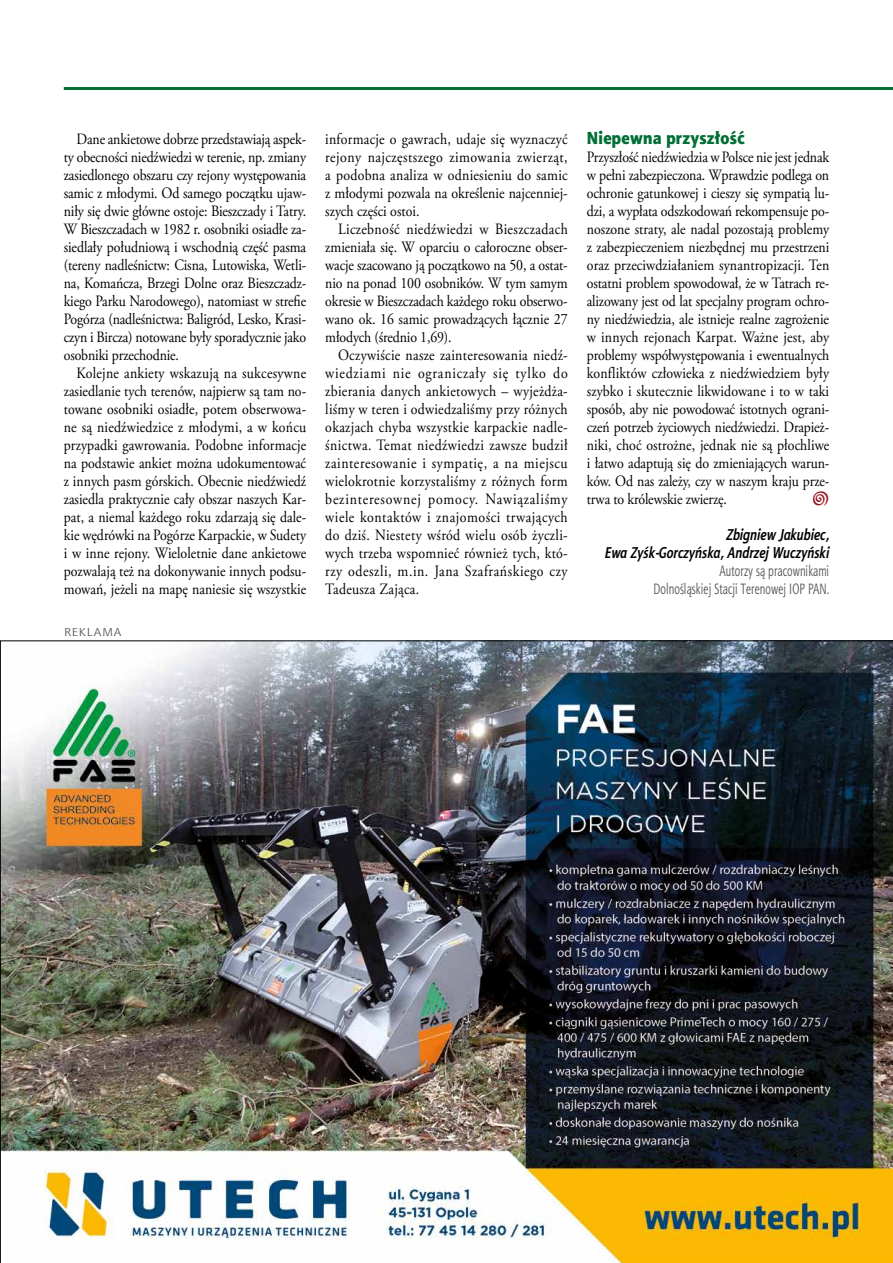
<style>
.page{position:relative;width:893px;height:1263px;background:#fff}
.page>*{position:absolute;margin:0;border:0;box-sizing:border-box;transform-origin:0 0}
.t1{font:18px "Bits Pics";color:#991824;scale:.95 1}
.t2{font:17.55px "Aerton Cnd TTEFN Black";letter-spacing:.02em;color:#006f35;scale:1.11 1}
.t3{font:15.75px/18px "Adobe Garamond Pro";color:#000;text-align:justify;scale:.88 1}
.t4{font:italic 700 15.75px/18px "Aerton Cnd TTEFN";letter-spacing:.01em;color:#000;text-align:right}
.t5{font:15px/18px "Aerton Cnd TTEFN";letter-spacing:.01em;color:#575756;text-align:right;scale:.88 1}
.t6{font:11.4px "Aerton TTEFN";letter-spacing:.08em;color:#575756;scale:1.11 1}
</style>
<div class="page">
<hr style="left:64px;top:87px;width:829px;height:3px;background:#006f35">
<img style="left:0;top:640px;width:893px;height:623px">
<p class="t3" style="left:64px;top:131px;width:277px;text-indent:13px">Dane ankietowe dobrze przedstawiają aspek&shy;ty obecności niedźwiedzi w terenie, np. zmiany zasiedlonego obszaru czy rejony występowania samic z młodymi. Od samego początku ujaw&shy;niły się dwie główne ostoje: Bieszczady i Tatry.<br>W Bieszczadach w 1982 r. osobniki osiadłe za&shy;siedlały południową i wschodnią część pasma (tereny nadleśnictw: Cisna, Lutowiska, Wetli&shy;na, Komańcza, Brzegi Dolne oraz Bieszczadz&shy;kiego Parku Narodowego), natomiast w strefie Pogórza (nadleśnictwa: Baligród, Lesko, Krasi&shy;czyn i Bircza) notowane były sporadycznie jako osobniki przechodnie.</p>
<p class="t3" style="left:64px;top:365px;width:277px;text-indent:13px">Kolejne ankiety wskazują na sukcesywne zasiedlanie tych terenów, najpierw są tam no&shy;towane osobniki osiadłe, potem obserwowa&shy;ne są niedźwiedzice z młodymi, a w końcu przypadki gawrowania. Podobne informacje na podstawie ankiet można udokumentować z innych pasm górskich. Obecnie niedźwiedź zasiedla praktycznie cały obszar naszych Kar&shy;pat, a niemal każdego roku zdarzają się dale&shy;kie wędrówki na Pogórze Karpackie, w Sudety i w inne rejony. Wieloletnie dane ankietowe pozwalają też na dokonywanie innych podsu&shy;mowań, jeżeli na mapę naniesie się wszystkie</p>
<p class="t6" style="left:64px;top:626px;width:53px">REKLAMA</p>
<p class="t3" style="left:325px;top:131px;width:277px">informacje o gawrach, udaje się wyznaczyć rejony najczęstszego zimowania zwierząt, a podobna analiza w odniesieniu do samic z młodymi pozwala na określenie najcenniej&shy;szych części ostoi.</p>
<p class="t3" style="left:325px;top:221px;width:277px;text-indent:13px">Liczebność niedźwiedzi w Bieszczadach zmieniała się. W oparciu o całoroczne obser&shy;wacje szacowano ją początkowo na 50, a ostat&shy;nio na ponad 100 osobników. W tym samym okresie w Bieszczadach każdego roku obserwo&shy;wano ok. 16 samic prowadzących łącznie 27 młodych (średnio 1,69).</p>
<p class="t3" style="left:325px;top:347px;width:277px;text-indent:13px">Oczywiście nasze zainteresowania niedź&shy;wiedziami nie ograniczały się tylko do zbierania danych ankietowych – wyjeżdża&shy;liśmy w teren i odwiedzaliśmy przy różnych okazjach chyba wszystkie karpackie nadle&shy;śnictwa. Temat niedźwiedzi zawsze budził zainteresowanie i sympatię, a na miejscu wielokrotnie korzystaliśmy z różnych form bezinteresownej pomocy. Nawiązaliśmy wiele kontaktów i znajomości trwających do dziś. Niestety wśród wielu osób życzli&shy;wych trzeba wspomnieć również tych, któ&shy;rzy odeszli, m.in. Jana Szafrańskiego czy Tadeusza Zająca.</p>
<p class="t2" style="left:587px;top:127px;width:144px">Niepewna przyszłość</p>
<p class="t3" style="left:587px;top:149px;width:277px">Przyszłość niedźwiedzia w Polsce nie jest jednak w pełni zabezpieczona. Wprawdzie podlega on ochronie gatunkowej i cieszy się sympatią lu&shy;dzi, a wypłata odszkodowań rekompensuje po&shy;noszone straty, ale nadal pozostają problemy z zabezpieczeniem niezbędnej mu przestrzeni oraz przeciwdziałaniem synantropizacji. Ten ostatni problem spowodował, że w Tatrach re&shy;alizowany jest od lat specjalny program ochro&shy;ny niedźwiedzia, ale istnieje realne zagrożenie w innych rejonach Karpat. Ważne jest, aby problemy współwystępowania i ewentualnych konfliktów człowieka z niedźwiedziem były szybko i skutecznie likwidowane i to w taki sposób, aby nie powodować istotnych ograni&shy;czeń potrzeb życiowych niedźwiedzi. Drapież&shy;niki, choć ostrożne, jednak nie są płochliwe i łatwo adaptują się do zmieniających warun&shy;ków. Od nas zależy, czy w naszym kraju prze&shy;trwa to królewskie zwierzę.</p>
<p class="t1" style="left:812px;top:490px;width:20px">C</p>
<p class="t4" style="left:605px;top:525px;width:226px">Zbigniew Jakubiec,<br>Ewa Zyśk-Gorczyńska, Andrzej Wuczyński</p>
<p class="t5" style="left:653px;top:562px;width:201px">Autorzy są pracownikami<br>Dolnośląskiej Stacji Terenowej IOP PAN.</p>
</div>
